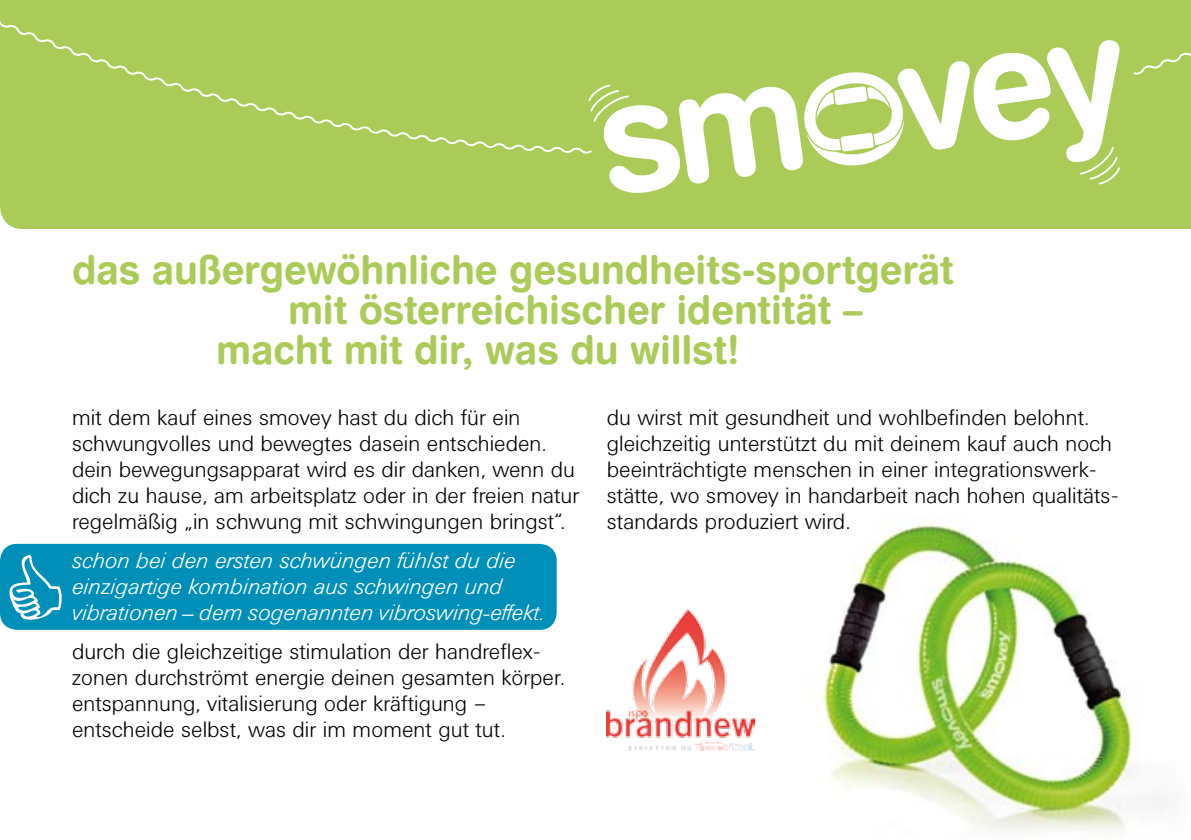
<style>
.page{position:relative;width:1191px;height:840px;background:#fff}
.page>*{position:absolute;margin:0;border:0;box-sizing:border-box;transform-origin:0 0}
.t1{font:40px "Swiss 721 BT Bold Rounded";letter-spacing:-.005em;color:#abcb58}
.t2{font:300 22px/26px "Univers BQ";color:#000}
.t3{font:italic 300 22px/26px "Univers BQ";color:#fff}
</style>
<div class="page">
<div style="left:0;top:195px;width:1191px;height:34px;background:#abcb58"></div>
<img style="left:732px;top:524px;width:435px;height:309px">
<img style="left:607px;top:608px;width:147px;height:142px">
<div style="left:0;top:543px;width:556px;height:86px;background:#008fb8;border-radius:17px"></div>
<svg style="left:9px;top:554px;width:53px;height:66px"></svg>
<svg style="left:0;top:0;width:1191px;height:195px;background:#b4d06b"></svg>
<h1 class="t1" style="left:72px;top:244px;width:883px">das außergewöhnliche gesundheits-sportgerät</h1>
<h1 class="t1" style="left:288px;top:284px;width:576px">mit österreichischer identität –</h1>
<h1 class="t1" style="left:216px;top:324px;width:525px">macht mit dir, was du willst!</h1>
<p class="t2" style="left:72px;top:404px;width:509px">mit dem kauf eines smovey hast du dich für ein schwungvolles und bewegtes dasein entschieden. dein bewegungsapparat wird es dir danken, wenn du dich zu hause, am arbeitsplatz oder in der freien natur regelmäßig „in schwung mit schwingungen bringst“.</p>
<p class="t3" style="left:72px;top:548px;width:474px">schon bei den ersten schwüngen fühlst du die einzigartige kombination aus schwingen und vibrationen – dem sogenannten vibroswing-effekt.</p>
<p class="t2" style="left:72px;top:639px;width:494px">durch die gleichzeitige stimulation der handreflex&shy;zonen durchströmt energie deinen gesamten körper. entspannung, vitalisierung oder kräftigung – entscheide selbst, was dir im moment gut tut.</p>
<p class="t2" style="left:607px;top:405px;width:513px">du wirst mit gesundheit und wohlbefinden belohnt. gleichzeitig unterstützt du mit deinem kauf auch noch beeinträchtigte menschen in einer integrationswerk&shy;stätte, wo smovey in handarbeit nach hohen qualitäts&shy;standards produziert wird.</p>
</div>
